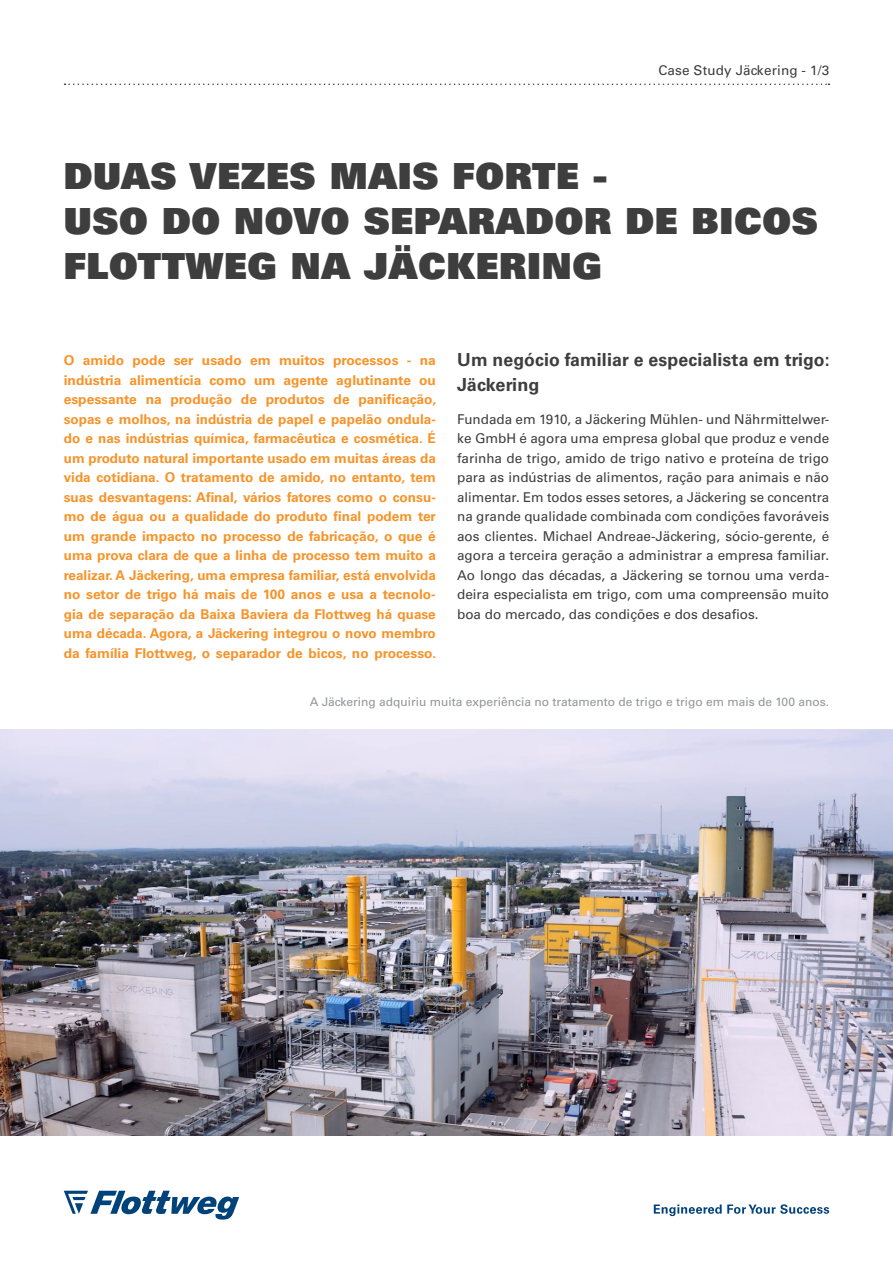
<style>
.page{position:relative;width:893px;height:1263px;background:#fff}
.page>*{position:absolute;margin:0;border:0;box-sizing:border-box;transform-origin:0 0}
.t1{font:36px/45px "Univers LT Pro 85 X Black";letter-spacing:.02em;color:#3e3e3f}
.Fließtext___Orange{font:700 18px/25.5px "Univers LT Pro 65";letter-spacing:.01em;color:#3e3e3f}
.Fließtext___Orange-2{font:700 13.5px/19.5px "Univers LT Pro 65";color:#f79328;text-align:justify}
.Fließtext{font:13.5px/19.5px "Univers LT Pro 55 Roman";color:#3e3e3f;text-align:justify}
.Fließtext-2{font:12px "Univers LT Pro 55 Roman";color:#939598}
</style>
<div class="page">
<svg style="left:64px;top:1191px;width:175px;height:28px"></svg>
<svg style="left:654px;top:1204px;width:175px;height:12px"></svg>
<svg style="left:65px;top:84px;width:764px;height:1px"></svg>
<img style="left:0;top:729px;width:893px;height:406px">
<p class="Fließtext" style="left:658px;top:60px;width:172px">Case Study Jäckering - 1/3</p>
<p class="t1" style="left:64px;top:153px;width:755px">DUAS VEZES MAIS FORTE -<br>USO DO NOVO SEPARADOR DE BICOS<br>FLOTTWEG NA JÄCKERING</p>
<p class="Fließtext___Orange-2" style="left:64px;top:350px;width:374px">O amido pode ser usado em muitos processos - na indústria alimentícia como um agente aglutinante ou espessante na produção de produtos de panificação, sopas e molhos, na indústria de papel e papelão ondula&shy;do e nas indústrias química, farmacêutica e cosmética. É um produto natural importante usado em muitas áreas da vida cotidiana. O tratamento de amido, no entanto, tem suas desvantagens: Afinal, vários fatores como o consu&shy;mo de água ou a qualidade do produto final podem ter um grande impacto no processo de fabricação, o que é uma prova clara de que a linha de processo tem muito a realizar. A Jäckering, uma empresa familiar, está envolvida no setor de trigo há mais de 100 anos e usa a tecnolo&shy;gia de separação da Baixa Baviera da Flottweg há quase uma década. Agora, a Jäckering integrou o novo membro da família Flottweg, o separador de bicos, no processo.</p>
<p class="Fließtext___Orange" style="left:457px;top:346px;width:374px">Um negócio familiar e especialista em trigo:<br>Jäckering</p>
<p class="Fließtext" style="left:457px;top:408px;width:374px">Fundada em 1910, a Jäckering Mühlen- und Nährmittelwer&shy;ke GmbH é agora uma empresa global que produz e vende farinha de trigo, amido de trigo nativo e proteína de trigo para as indústrias de alimentos, ração para animais e não alimentar. Em todos esses setores, a Jäckering se concentra na grande qualidade combinada com condições favoráveis aos clientes. Michael Andreae-Jäckering, sócio-gerente, é agora a terceira geração a administrar a empresa familiar.<br>Ao longo das décadas, a Jäckering se tornou uma verda&shy;deira especialista em trigo, com uma compreensão muito boa do mercado, das condições e dos desafios.</p>
<p class="Fließtext-2" style="left:310px;top:693px;width:521px">A Jäckering adquiriu muita experiência no tratamento de trigo e trigo em mais de 100 anos.</p>
</div>
